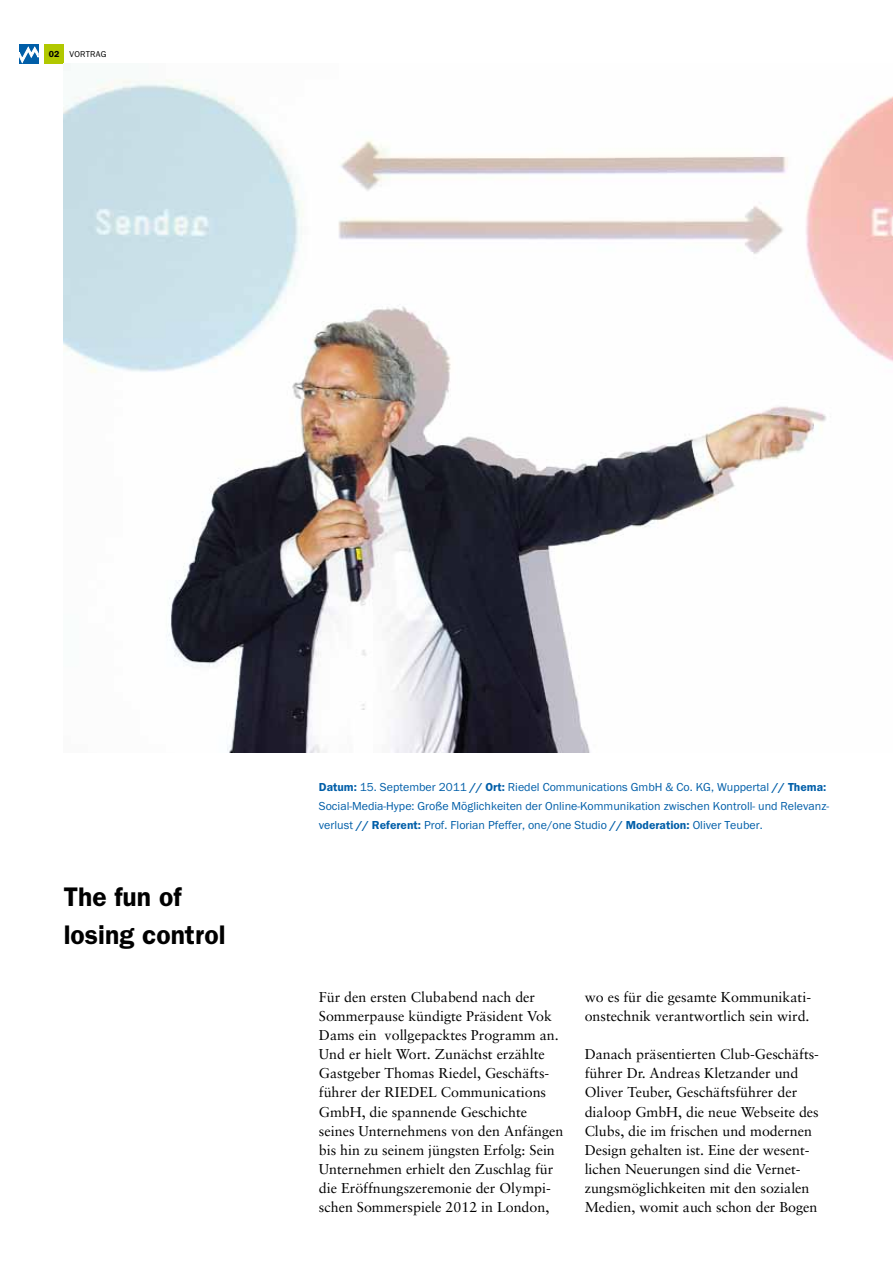
<style>
.page{position:relative;width:893px;height:1276px;background:#fff}
.page>*{position:absolute;margin:0;border:0;box-sizing:border-box;transform-origin:0 0}
.t1{font:600 27px/38.2px "Franklin Gothic";color:#000}
.t2{font:14.25px/19.2px "Sabon";color:#000}
.t3{font:12px/19.2px "Franklin Gothic EF";color:#005ea8}
.t4{font:8.85px "Franklin Gothic EF";color:#000}
.t5{font:600 8.85px "Franklin Gothic";color:#000}
.s1{font-weight:600}
</style>
<div class="page">
<div style="left:45px;top:45px;width:19px;height:19px;background:#b1c800"></div>
<div style="left:19px;top:45px;width:19px;height:19px;background:#005ea8"></div>
<svg style="left:19px;top:47px;width:19px;height:16px"></svg>
<img style="left:64px;top:64px;width:829px;height:689px">
<p class="t5" style="left:49px;top:49px;width:12px">02</p>
<p class="t4" style="left:70px;top:49px;width:37px">Vort rag</p>
<h1 class="t1" style="left:64px;top:877px;width:163px">The fun of losing control</h1>
<p class="t3" style="left:319px;top:777px;width:512px"><span class="s1">Datum:</span> 15. September 2011 <span class="s1">// Ort:</span> Riedel Communications GmbH &amp; Co. KG, Wuppertal <span class="s1">// Thema:<br></span>Social-Media-Hype: Große Möglichkeiten der Online-Kommunikation zwischen Kontroll- und Relevanz&shy;verlust <span class="s1">// Referent:</span> Prof. Florian Pfeffer, one/one Studio <span class="s1">// Moderation:</span> Oliver Teuber.</p>
<p class="t2" style="left:319px;top:987px;width:246px">Für den ersten Clubabend nach der Sommerpause kündigte Präsident Vok Dams ein vollgepacktes Programm an.<br>Und er hielt Wort. Zunächst erzählte Gastgeber Thomas Riedel, Geschäfts&shy;führer der RIEDEL Communications GmbH, die spannende Geschichte seines Unternehmens von den Anfängen bis hin zu seinem jüngsten Erfolg: Sein Unternehmen erhielt den Zuschlag für die Eröffnungszeremonie der Olympi&shy;schen Sommerspiele 2012 in London,</p>
<p class="t2" style="left:585px;top:987px;width:228px">wo es für die gesamte Kommunikati&shy;onstechnik verantwortlich sein wird.</p>
<p class="t2" style="left:585px;top:1044px;width:236px">Danach präsentierten Club-Geschäfts&shy;führer Dr. Andreas Kletzander und Oliver Teuber, Geschäftsführer der dialoop GmbH, die neue Webseite des Clubs, die im frischen und modernen Design gehalten ist. Eine der wesent&shy;lichen Neuerungen sind die Vernet&shy;zungsmöglichkeiten mit den sozialen Medien, womit auch schon der Bogen</p>
</div>
